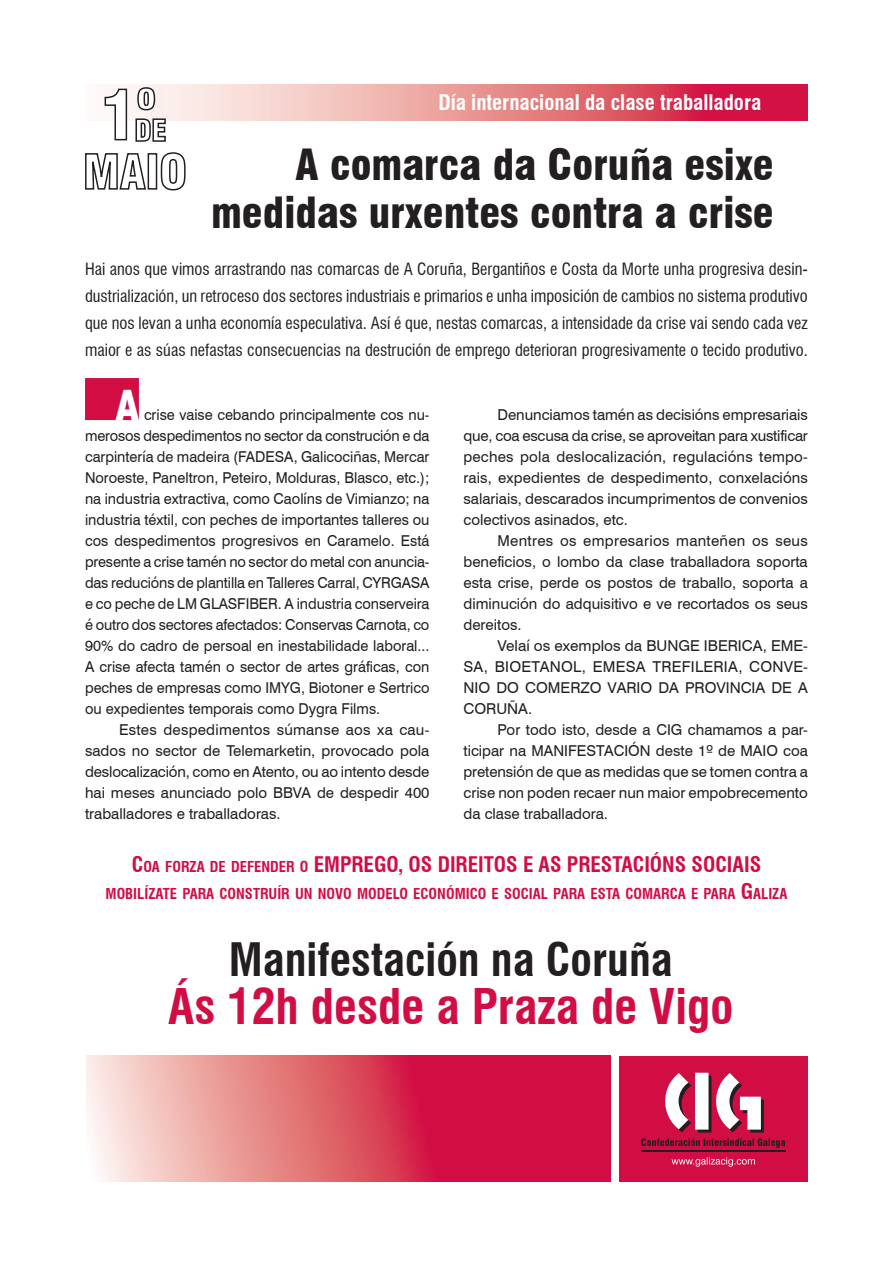
<style>
.page{position:relative;width:893px;height:1263px;background:#fff}
.page>*{position:absolute;margin:0;border:0;box-sizing:border-box;transform-origin:0 0}
.t1{font:700 condensed 48px "Swiss 721 BT";color:#d20d44}
.t2{font:700 condensed 45px "Swiss 721 BT";color:#231f20}
.t3{font:900 condensed 42px/48px "Swiss 721 BT";color:#231f20;text-align:right}
.t4{font:900 42px "Swiss 721 BT";color:#fff;scale:.75 1}
.t5{font:700 condensed 21px "Swiss 721 BT";color:#d20d44}
.t6{font:700 condensed 21px "Swiss 721 BT";color:#fff}
.t7{font:condensed 16.5px/27px "Swiss 721 BT";color:#231f20;text-align:justify}
.t8{font:15px/21px "Swiss 721 BT";color:#231f20;text-align:justify}
.t9{font:700 condensed 14.7px "Swiss 721 BT";color:#d20d44}
.s1{font-size:14.7px}
.s2{font-size:21px}
</style>
<div class="page">
<div style="left:619px;top:1056px;width:188px;height:125px;background:#d20d44"></div>
<svg style="left:665px;top:1073px;width:99px;height:59px"></svg>
<svg style="left:641px;top:1138px;width:144px;height:10px"></svg>
<svg style="left:672px;top:1157px;width:83px;height:9px"></svg>
<hr style="left:641px;top:1151px;width:144px;height:1px;background:#231f20">
<svg style="left:86px;top:1056px;width:524px;height:125px;background:#e05f75"></svg>
<div style="left:85px;top:378px;width:54px;height:42px;background:#d20d44"></div>
<svg style="left:123px;top:85px;width:685px;height:36px;background:#e6818b"></svg>
<svg style="left:85px;top:86px;width:101px;height:105px"></svg>
<h3 class="t6" style="left:438px;top:90px;width:324px">DÍA INTERNACIONAL DA CLASE TRABALLADORA</h3>
<h3 class="t3" style="left:211px;top:141px;width:564px">A comarca da Coruña esixe medidas urxentes contra a crise</h3>
<p class="t7" style="left:85px;top:255px;width:724px">Hai anos que vimos arrastrando nas comarcas de A Coruña, Bergantiños e Costa da Morte unha progresiva desin&shy;dustrialización, un retroceso dos sectores industriais e primarios e unha imposición de cambios no sistema produtivo que nos levan a unha economía especulativa. Así é que, nestas comarcas, a intensidade da crise vai sendo cada vez maior e as súas nefastas consecuencias na destrución de emprego deterioran progresivamente o tecido produtivo.</p>
<h3 class="t4" style="left:116px;top:380px;width:32px">A</h3>
<p class="t8" style="left:85px;top:404px;width:346px;text-indent:59px">crise vaise cebando principalmente cos nu&shy;merosos despedimentos no sector da construción e da carpintería de madeira (FADESA, Galicociñas, Mercar Noroeste, Paneltron, Peteiro, Molduras, Blasco, etc.); na industria extractiva, como Caolíns de Vimianzo; na industria téxtil, con peches de importantes talleres ou cos despedimentos progresivos en Caramelo. Está presente a crise tamén no sector do metal con anuncia&shy;das reducións de plantilla en Talleres Carral, CYRGASA e co peche de LM GLASFIBER. A industria conserveira é outro dos sectores afectados: Conservas Carnota, co 90% do cadro de persoal en inestabilidade laboral...<br>A crise afecta tamén o sector de artes gráficas, con peches de empresas como IMYG, Biotoner e Sertrico ou expedientes temporais como Dygra Films.</p>
<p class="t8" style="left:85px;top:719px;width:346px;text-indent:34px">Estes despedimentos súmanse aos xa cau&shy;sados no sector de Telemarketin, provocado pola deslocalización, como en Atento, ou ao intento desde hai meses anunciado polo BBVA de despedir 400 traballadores e traballadoras.</p>
<p class="t8" style="left:463px;top:404px;width:346px;text-indent:34px">Denunciamos tamén as decisións empresariais que, coa escusa da crise, se aproveitan para xustificar peches pola deslocalización, regulacións tempo&shy;rais, expedientes de despedimento, conxelacións salariais, descarados incumprimentos de convenios colectivos asinados, etc.</p>
<p class="t8" style="left:463px;top:530px;width:346px;text-indent:34px">Mentres os empresarios manteñen os seus beneficios, o lombo da clase traballadora soporta esta crise, perde os postos de traballo, soporta a diminución do adquisitivo e ve recortados os seus dereitos.</p>
<p class="t8" style="left:463px;top:635px;width:346px;text-indent:34px">Velaí os exemplos da BUNGE IBERICA, EME-SA, BIOETANOL, EMESA TREFILERIA, CONVE-NIO DO COMERZO VARIO DA PROVINCIA DE A CORUÑA.</p>
<p class="t8" style="left:463px;top:719px;width:346px;text-indent:34px">Por todo isto, desde a CIG chamamos a par&shy;ticipar na MANIFESTACIÓN deste 1º de MAIO coa pretensión de que as medidas que se tomen contra a crise non poden recaer nun maior empobrecemento da clase traballadora.</p>
<h3 class="t5" style="left:132px;top:852px;width:631px">C<span class="s1">OA FORZA DE DEFENDER O</span> EMPREGO, OS DIREITOS E AS PRESTACIÓNS SOCIAIS</h3>
<p class="t9" style="left:106px;top:885px;width:350px">MOBILÍZATE PARA CONSTRUÍR UN NOVO MODELO ECONÓMIC</p>
<p class="t9" style="left:478px;top:885px;width:311px">O E SOCIAL PARA ESTA COMARCA E PARA <span class="s2">G</span>ALIZA</p>
<h2 class="t2" style="left:229px;top:932px;width:445px">MANIFESTACIÓN NA CORUÑA</h2>
<h1 class="t1" style="left:168px;top:978px;width:567px">ÁS 12H DESDE A PRAZA DE VIGO</h1>
</div>
